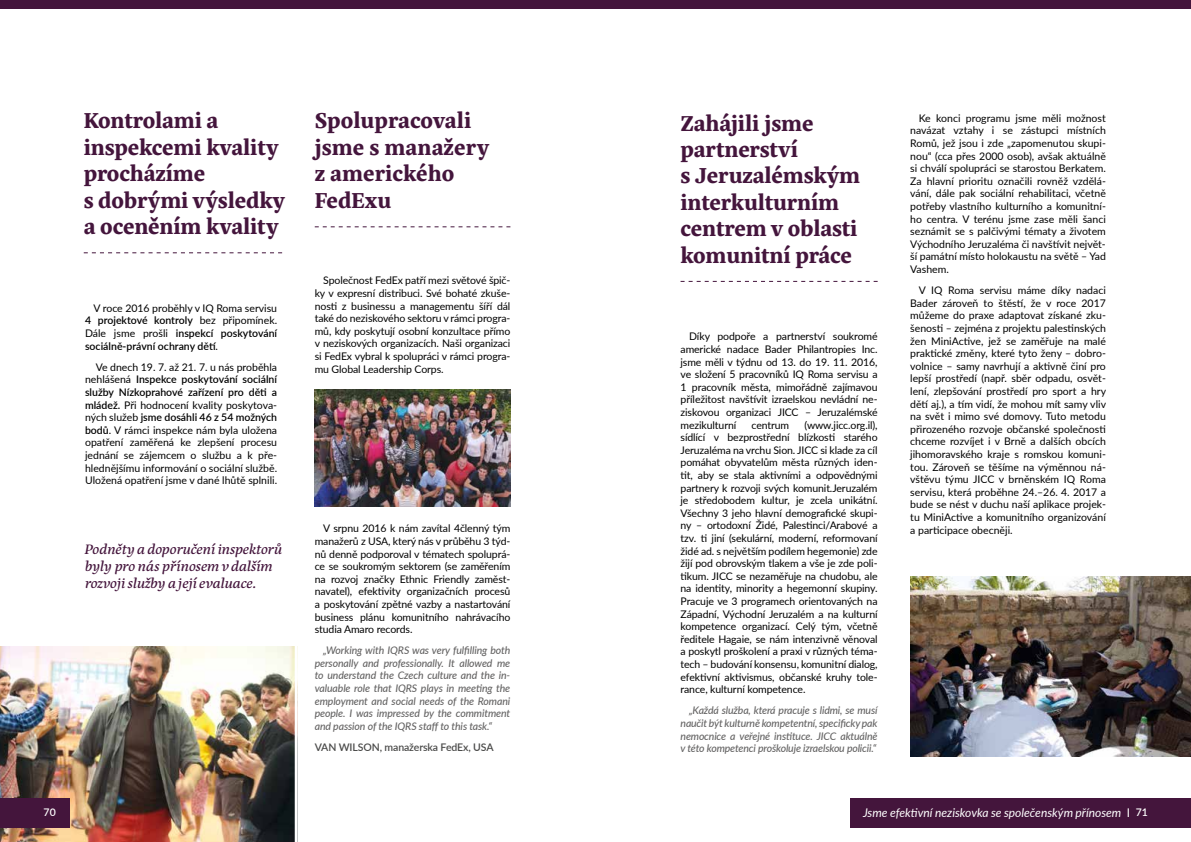
<style>
.page{position:relative;width:1191px;height:842px;background:#fff}
.page>*{position:absolute;margin:0;border:0;box-sizing:border-box;transform-origin:0 0}
.t1{font:700 22px/26.4px "Eskorte Latin";letter-spacing:-.01em;color:#44153c}
.t2{font:italic 14px/16.8px "Eskorte Latin";color:#44153c}
.t3{font:italic 12px "Lato";color:#fff}
.t4{font:10.5px/12.6px "Lato";letter-spacing:-.01em;color:#000;text-align:justify}
.t5{font:italic 500 10.5px/12.6px "Lato";letter-spacing:-.015em;color:#646363;text-align:justify}
.t6{font:600 10.5px/12.6px "Lato";color:#000;text-align:justify}
.t7{font:600 10.5px "Lato";letter-spacing:-.01em;color:#4a4a49}
.t8{font:600 10.5px "Lato";color:#fff}
.s1{font-weight:400}
.s2{font-weight:600}
.s3{font-style:normal}
.s4{font-weight:600;font-style:normal;font-size:10.5px}
</style>
<div class="page">
<img style="left:315px;top:389px;width:195px;height:118px">
<img style="left:0;top:646px;width:295px;height:196px">
<img style="left:910px;top:577px;width:281px;height:180px">
<div style="left:850px;top:798px;width:341px;height:30px;background:#44153c"></div>
<div style="left:595px;top:0;width:596px;height:9px;background:#44153c"></div>
<div style="left:0;top:0;width:595px;height:9px;background:#44153c"></div>
<div style="left:0;top:798px;width:69px;height:30px;background:#44153c"></div>
<svg style="left:315px;top:226px;width:195px;height:1px"></svg>
<svg style="left:84px;top:252px;width:198px;height:1px"></svg>
<svg style="left:680px;top:281px;width:197px;height:1px"></svg>
<h1 class="t1" style="left:84px;top:108px;width:203px">Kontrolami a inspekcemi kvality procházíme<br>s dobrými výsledky a oceněním kvality</h1>
<h1 class="t1" style="left:315px;top:108px;width:176px">Spolupracovali jsme s manažery z amerického<br>FedExu</h1>
<p class="t6" style="left:85px;top:301px;width:194px;text-indent:9px"><span class="s1">V roce 2016 proběhly v IQ Roma servisu </span>4 projektové kontroly <span class="s1">bez připomínek.<br>Dále jsme prošli</span> inspekcí poskytování sociálně-právní ochrany dětí<span class="s1">.</span></p>
<p class="t4" style="left:85px;top:360px;width:194px;text-indent:11px">Ve dnech 19. 7. až 21. 7. u nás proběhla nehlášená <span class="s2">Inspekce poskytování sociální služby Nízkoprahové zařízení pro děti a mládež.</span> Při hodnocení kvality poskytova&shy;ných služeb <span class="s2">jsme dosáhli 46 z 54 možných bodů</span>. V rámci inspekce nám byla uložena opatření zaměřená ke zlepšení procesu jednání se zájemcem o službu a k pře&shy;hlednějšímu informování o sociální službě.<br>Uložená opatření jsme v dané lhůtě splnili.</p>
<h2 class="t2" style="left:85px;top:540px;width:198px">Podněty a doporučení inspektorů byly pro nás přínosem v dalším rozvoji služby a její evaluace.</h2>
<p class="t4" style="left:315px;top:274px;width:197px;text-indent:9px">Společnost FedEx patří mezi světové špič&shy;ky v expresní distribuci. Své bohaté zkuše&shy;nosti z businessu a managementu šíří dál také do neziskového sektoru v rámci progra&shy;mů, kdy poskytují osobní konzultace přímo v neziskových organizacích. Naši organizaci si FedEx vybral k spolupráci v rámci progra&shy;mu Global Leadership Corps.</p>
<p class="t4" style="left:315px;top:522px;width:197px;text-indent:9px">V srpnu 2016 k nám zavítal 4členný tým manažerů z USA, který nás v průběhu 3 týd&shy;nů denně podporoval v tématech spoluprá&shy;ce se soukromým sektorem (se zaměřením na rozvoj značky Ethnic Friendly zaměst&shy;navatel), efektivity organizačních procesů a poskytování zpětné vazby a nastartování business plánu komunitního nahrávacího studia Amaro records.</p>
<p class="t5" style="left:315px;top:644px;width:197px;text-indent:9px">„Working with IQRS was very fulfilling both personally and professionally. It allowed me to understand the Czech culture and the in&shy;valuable role that IQRS plays in meeting the employment and social needs of the Romani people. I was impressed by the commitment and passion of the IQRS staff to this task.“</p>
<p class="t7" style="left:315px;top:739px;width:180px">VAN WILSON, manažerska FedEx, USA</p>
<h1 class="t1" style="left:680px;top:110px;width:181px">Zahájili jsme partnerství<br>s Jeruzalémským interkulturním centrem v oblasti komunitní práce</h1>
<p class="t4" style="left:680px;top:330px;width:198px;text-indent:9px">Díky podpoře a partnerství soukromé americké nadace Bader Philantropies Inc. jsme měli v týdnu od 13. do 19. 11. 2016, ve složení 5 pracovníků IQ Roma servisu a 1 pracovník města, mimořádně zajímavou příležitost navštívit izraelskou nevládní ne&shy;ziskovou organizaci JICC – Jeruzalémské mezikulturní</p>
<p class="t4" style="left:680px;top:418px;width:199px;text-indent:124px">(www.jicc.org.il), sídlící v bezprostřední blízkosti starého Jeruzaléma na vrchu Sion. JICC si klade za cíl pomáhat obyvatelům města různých iden&shy;tit, aby se stala aktivními a odpovědnými partnery k rozvoji svých komunit.Jeruzalém je středobodem kultur, je zcela unikátní.<br>Všechny 3 jeho hlavní demografické skupi&shy;ny – ortodoxní Židé, Palestinci/Arabové a tzv. ti jiní (sekulární, moderní, reformovaní židé ad. s největším podílem hegemonie) zde žijí pod obrovským tlakem a vše je zde poli&shy;tikum. JICC se nezaměřuje na chudobu, ale na identity, minority a hegemonní skupiny.<br>Pracuje ve 3 programech orientovaných na Západní, Východní Jeruzalém a na kulturní kompetence organizací. Celý tým, včetně ředitele Hagaie, se nám intenzivně věnoval a poskytl proškolení a praxi v různých téma&shy;tech – budování konsensu, komunitní dialog, efektivní aktivismus, občanské kruhy tole&shy;rance, kulturní kompetence.</p>
<p class="t5" style="left:680px;top:704px;width:198px;text-indent:9px">„Každá služba, která pracuje s lidmi, se musí naučit být kulturně kompetentní, specificky pak nemocnice a veřejné instituce. JICC aktuálně v této kompetenci proškoluje izraelskou policii.“</p>
<p class="t4" style="left:751px;top:418px;width:39px">centrum</p>
<p class="t4" style="left:910px;top:111px;width:197px;text-indent:9px">Ke konci programu jsme měli možnost navázat vztahy i se zástupci místních Romů, jež jsou i zde „zapomenutou skupi&shy;nou“ (cca přes 2000 osob), avšak aktuálně si chválí spolupráci se starostou Berkatem.<br>Za hlavní prioritu označili rovněž vzdělá&shy;vání, dále pak sociální rehabilitaci, včetně potřeby vlastního kulturního a komunitní&shy;ho centra. V terénu jsme zase měli šanci seznámit se s palčivými tématy a životem Východního Jeruzaléma či navštívit největ&shy;ší památní místo holokaustu na světě – Yad Vashem.</p>
<p class="t4" style="left:910px;top:284px;width:197px;text-indent:9px">V IQ Roma servisu máme díky nadaci Bader zároveň to štěstí, že v roce 2017 můžeme do praxe adaptovat získané zku&shy;šenosti – zejména z projektu palestinských žen MiniActive, jež se zaměřuje na malé praktické změny, které tyto ženy – dobro&shy;volnice – samy navrhují a aktivně činí pro lepší prostředí (např. sběr odpadu, osvět&shy;lení, zlepšování prostředí pro sport a hry dětí aj.), a tím vidí, že mohou mít samy vliv na svět i mimo své domovy. Tuto metodu přirozeného rozvoje občanské společnosti chceme rozvíjet i v Brně a dalších obcích jihomoravského kraje s romskou komuni&shy;tou. Zároveň se těšíme na výměnnou ná&shy;vštěvu týmu JICC v brněnském IQ Roma servisu, která proběhne 24.–26. 4. 2017 a bude se nést v duchu naší aplikace projek&shy;tu MiniActive a komunitního organizování a participace obecněji.</p>
<p class="t8" style="left:44px;top:805px;width:14px">70</p>
<p class="t3" style="left:863px;top:804px;width:286px">Jsme efektivní neziskovka se společenským přínosem <span class="s3">I</span> <span class="s4">71</span></p>
</div>
